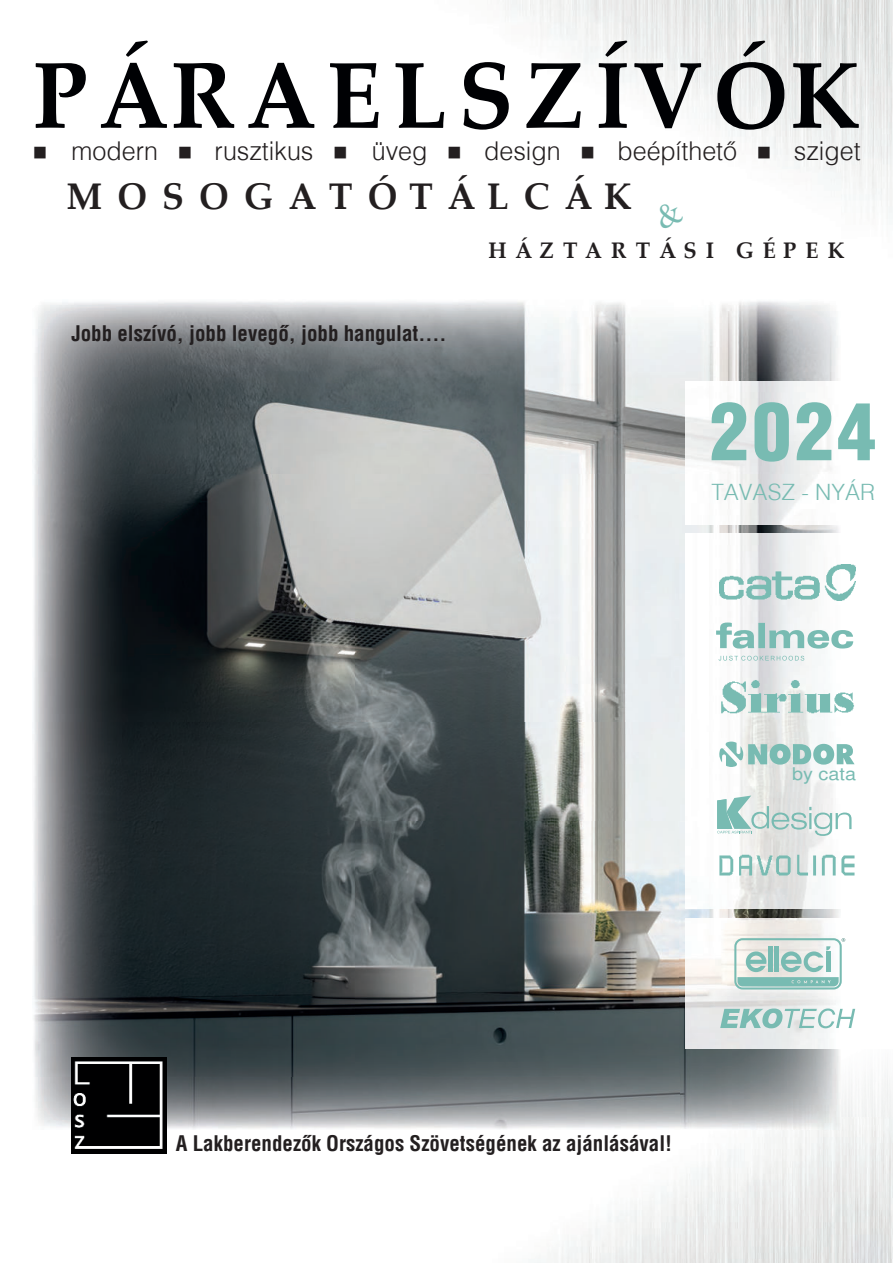
<style>
.page{position:relative;width:893px;height:1263px;background:#fff}
.page>*{position:absolute;margin:0;border:0;box-sizing:border-box;transform-origin:0 0}
.t1{font:700 93.6px "Palatino Linotype";letter-spacing:.12em;color:#000104}
.t2{font:900 condensed 77.4px "H Helvetica";color:#78bbb2}
.t3{font:700 37.05px "Palatino Linotype";letter-spacing:.42em;color:#231f20}
.t4{font:300 25.95px "H Helvetica";color:#231f20}
.t5{font:700 22.5px "Palatino Linotype";letter-spacing:.42em;color:#231f20}
.t6{font:300 22.5px "H Helvetica";color:#78bbb2}
.t7{font:700 condensed 21px "H Helvetica";color:#231f20}
.t8{font:17.55px "Arial";color:#78bbb2;scale:1.13 1}
</style>
<div class="page">
<img style="left:71px;top:1117px;width:822px;height:146px">
<img style="left:733px;top:909px;width:107px;height:9px">
<img style="left:841px;top:0;width:52px;height:213px">
<img style="left:505px;top:0;width:336px;height:183px">
<img style="left:33px;top:301px;width:700px;height:828px">
<img style="left:733px;top:524px;width:106px;height:10px">
<img style="left:733px;top:1049px;width:108px;height:80px">
<img style="left:733px;top:301px;width:105px;height:80px">
<img style="left:685px;top:918px;width:151px;height:131px">
<svg style="left:734px;top:938px;width:111px;height:51px"></svg>
<svg style="left:720px;top:1008px;width:135px;height:20px"></svg>
<img style="left:685px;top:534px;width:156px;height:375px">
<svg style="left:716px;top:622px;width:137px;height:26px"></svg>
<svg style="left:719px;top:656px;width:85px;height:5px"></svg>
<svg style="left:717px;top:795px;width:134px;height:41px"></svg>
<img style="left:720px;top:565px;width:136px;height:36px">
<img style="left:719px;top:677px;width:136px;height:39px">
<svg style="left:719px;top:741px;width:135px;height:26px"></svg>
<img style="left:719px;top:854px;width:136px;height:22px">
<img style="left:685px;top:381px;width:147px;height:143px">
<img style="left:71px;top:1057px;width:95px;height:96px">
<h1 class="t1" style="left:33px;top:41px;width:829px">P£RAELSZÕV”K</h1>
<p class="t4" style="left:33px;top:141px;width:829px">■ modern ■ rusztikus ■ ¸veg ■ design ■ beÈpÌthetı ■ sziget</p>
<h3 class="t3" style="left:67px;top:174px;width:566px">MOSOGAT”T£LC£K</h3>
<p class="t7" style="left:71px;top:321px;width:377px">Jobb elszívó, jobb levegő, jobb hangulat....</p>
<p class="t5" style="left:488px;top:237px;width:358px">H£ZTART£SI G…PEK</p>
<h2 class="t2" style="left:710px;top:388px;width:168px">2024</h2>
<p class="t6" style="left:711px;top:484px;width:165px">TAVASZ - NY£R</p>
<p class="t8" style="left:792px;top:767px;width:58px">by cata</p>
<p class="t7" style="left:176px;top:1131px;width:498px">A Lakberendezők Országos Szövetségének az ajánlásával!</p>
</div>
